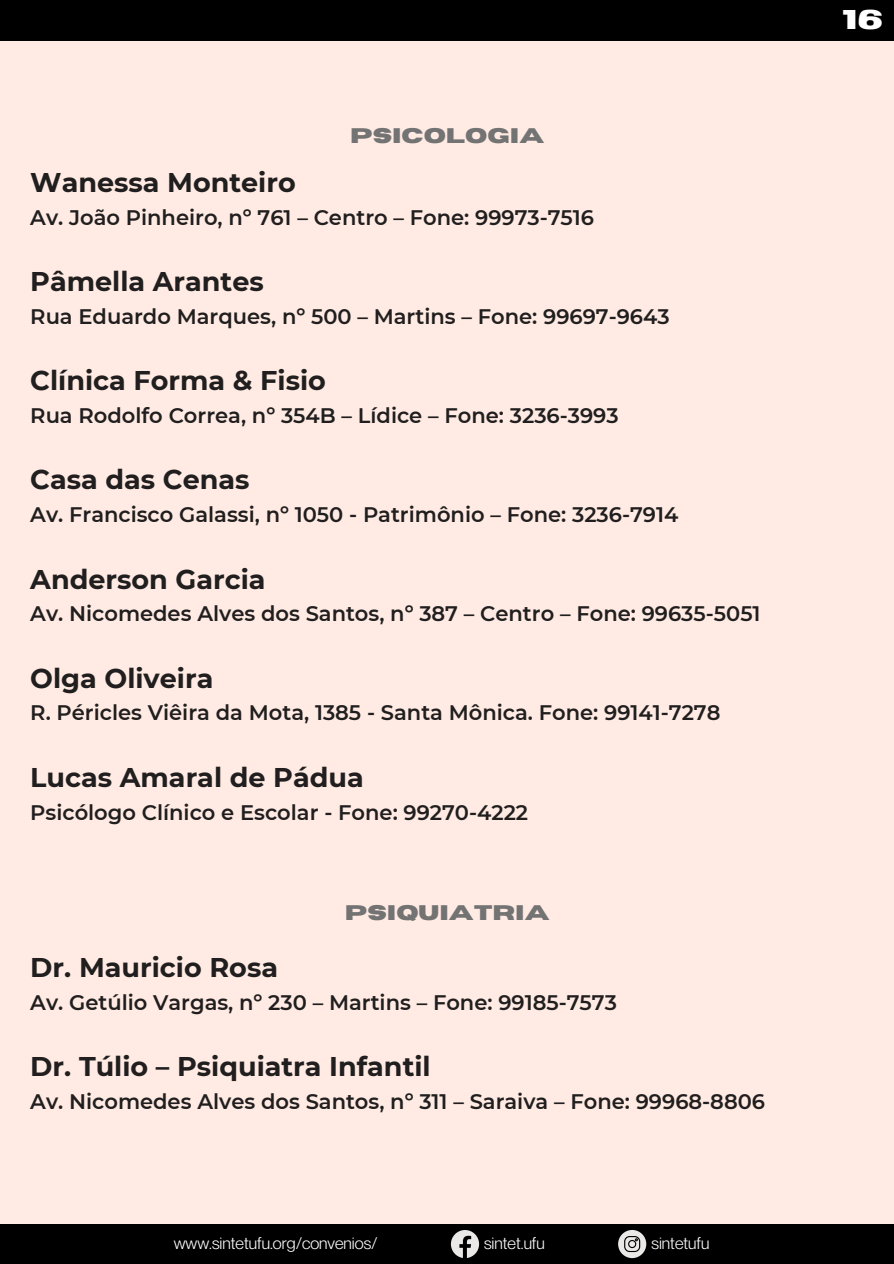
<style>
.page{position:relative;width:894px;height:1264px;background:#fff}
.page>*{position:absolute;margin:0;border:0;box-sizing:border-box;transform-origin:0 0}
.t1{font:700 27px "Montserrat";color:#201e1e}
.t2{font:700 27px "Horizon";color:#fff}
.t3{font:600 21px "Montserrat";color:#201e1e}
.t4{font:700 21px "Horizon";color:#737373}
.t5{font:16.5px "Neue Montreal";color:#fff}
</style>
<div class="page">
<div style="left:0;top:0;width:893px;height:1263px;background:#ffebe3"></div>
<div style="left:0;top:0;width:893px;height:41px;background:#000"></div>
<div style="left:0;top:1223px;width:893px;height:40px;background:#000"></div>
<svg style="left:451px;top:1230px;width:28px;height:27px"></svg>
<svg style="left:618px;top:1230px;width:28px;height:27px"></svg>
<p class="t4" style="left:350px;top:125px;width:195px">PSICOLOGIA</p>
<p class="t1" style="left:30px;top:166px;width:267px">Wanessa Monteiro</p>
<p class="t3" style="left:30px;top:204px;width:565px">Av. João Pinheiro, nº 761 – Centro – Fone: 99973-7516</p>
<p class="t1" style="left:30px;top:265px;width:235px">Pâmella Arantes</p>
<p class="t3" style="left:30px;top:303px;width:640px">Rua Eduardo Marques, nº 500 – Martins – Fone: 99697-9643</p>
<p class="t1" style="left:30px;top:364px;width:297px">Clínica Forma &amp; Fisio</p>
<p class="t3" style="left:30px;top:402px;width:589px">Rua Rodolfo Correa, nº 354B – Lídice – Fone: 3236-3993</p>
<p class="t1" style="left:30px;top:463px;width:221px">Casa das Cenas</p>
<p class="t3" style="left:30px;top:502px;width:649px">Av. Francisco Galassi, nº 1050 - Patrimônio – Fone: 3236-7914</p>
<p class="t1" style="left:30px;top:562px;width:237px">Anderson Garcia</p>
<p class="t3" style="left:30px;top:601px;width:731px">Av. Nicomedes Alves dos Santos, nº 387 – Centro – Fone: 99635-5051</p>
<p class="t1" style="left:30px;top:661px;width:184px">Olga Oliveira</p>
<p class="t3" style="left:30px;top:700px;width:691px">R. Péricles Viêira da Mota, 1385 - Santa Mônica. Fone: 99141-7278</p>
<p class="t1" style="left:30px;top:760px;width:335px">Lucas Amaral de Pádua</p>
<p class="t3" style="left:30px;top:799px;width:499px">Psicólogo Clínico e Escolar - Fone: 99270-4222</p>
<p class="t4" style="left:345px;top:901px;width:206px">PSIQUIATRIA</p>
<p class="t1" style="left:30px;top:951px;width:249px">Dr. Mauricio Rosa</p>
<p class="t3" style="left:30px;top:989px;width:588px">Av. Getúlio Vargas, nº 230 – Martins – Fone: 99185-7573</p>
<p class="t1" style="left:30px;top:1050px;width:402px">Dr. Túlio – Psiquiatra Infantil</p>
<p class="t3" style="left:30px;top:1088px;width:736px">Av. Nicomedes Alves dos Santos, nº 311 – Saraiva – Fone: 99968-8806</p>
<p class="t5" style="left:174px;top:1233px;width:205px">www.sintetufu.org/convenios/</p>
<p class="t5" style="left:484px;top:1233px;width:62px">sintet.ufu</p>
<p class="t5" style="left:651px;top:1233px;width:60px">sintetufu</p>
<p class="t2" style="left:842px;top:6px;width:42px">16</p>
</div>
